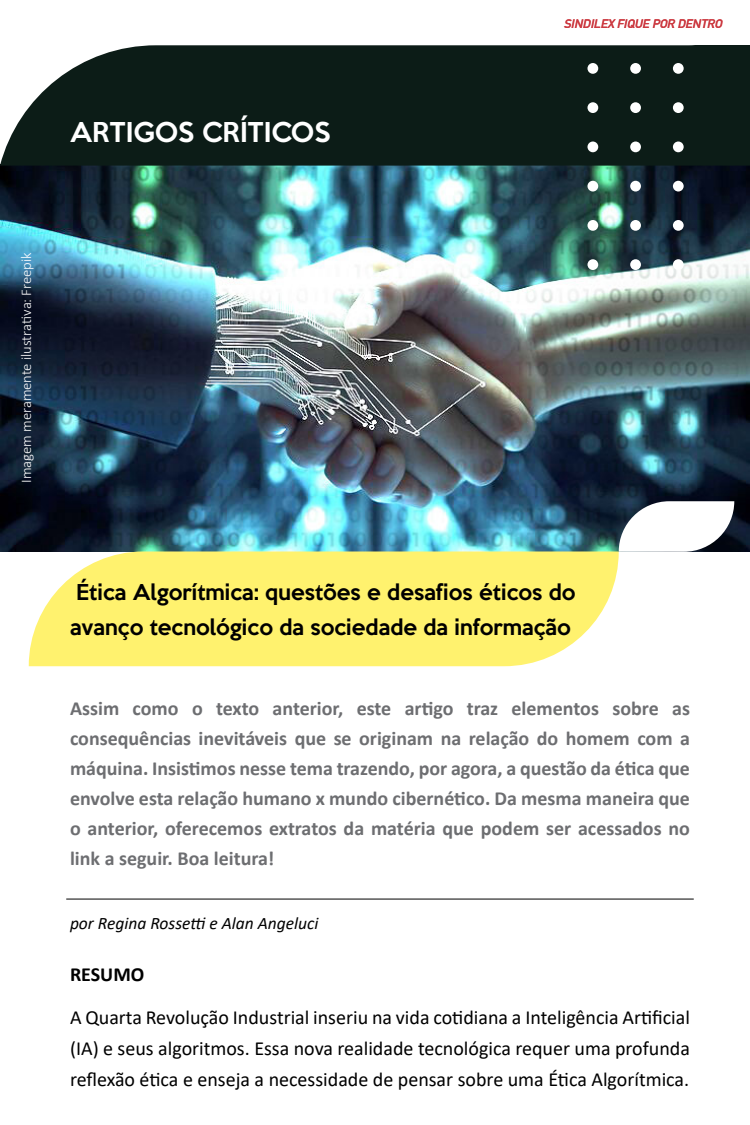
<style>
.page{position:relative;width:750px;height:1125px;background:#fff}
.page>*{position:absolute;margin:0;border:0;box-sizing:border-box;transform-origin:0 0}
.t1{font:500 25px "Keep Calm";color:#fff}
.t2{font:700 20px/30px "Calibri";color:#6d6e71;text-align:justify}
.t3{font:20px/31.2px "Calibri";color:#000;text-align:justify}
.t4{font:500 20px "Keep Calm";color:#000}
.t5{font:700 20px "Calibri";color:#000}
.t6{font:italic 17.5px "Calibri";color:#000}
.t7{font:300 14.75px "Calibri";letter-spacing:-.01em;color:#fff}
.t8{font:italic 700 12.12px "DIN Alternate";color:#cc3b42}
</style>
<div class="page">
<img style="left:0;top:166px;width:750px;height:385px">
<svg style="left:0;top:45px;width:750px;height:121px;background:#1a2924"></svg>
<div style="left:587px;top:63px;width:11px;height:11px;background:#fff;border-radius:50%"></div>
<div style="left:587px;top:102px;width:11px;height:11px;background:#fff;border-radius:50%"></div>
<div style="left:587px;top:142px;width:11px;height:10px;background:#fff;border-radius:50%"></div>
<div style="left:587px;top:181px;width:11px;height:11px;background:#fff;border-radius:50%"></div>
<div style="left:587px;top:220px;width:11px;height:11px;background:#fff;border-radius:50%"></div>
<div style="left:587px;top:259px;width:11px;height:11px;background:#fff;border-radius:50%"></div>
<div style="left:630px;top:63px;width:11px;height:11px;background:#fff;border-radius:50%"></div>
<div style="left:630px;top:102px;width:11px;height:11px;background:#fff;border-radius:50%"></div>
<div style="left:630px;top:142px;width:11px;height:10px;background:#fff;border-radius:50%"></div>
<div style="left:630px;top:181px;width:11px;height:11px;background:#fff;border-radius:50%"></div>
<div style="left:630px;top:220px;width:11px;height:11px;background:#fff;border-radius:50%"></div>
<div style="left:630px;top:259px;width:11px;height:11px;background:#fff;border-radius:50%"></div>
<div style="left:673px;top:63px;width:11px;height:11px;background:#fff;border-radius:50%"></div>
<div style="left:673px;top:102px;width:11px;height:11px;background:#fff;border-radius:50%"></div>
<div style="left:673px;top:142px;width:11px;height:10px;background:#fff;border-radius:50%"></div>
<div style="left:673px;top:181px;width:11px;height:11px;background:#fff;border-radius:50%"></div>
<div style="left:673px;top:220px;width:11px;height:11px;background:#fff;border-radius:50%"></div>
<div style="left:673px;top:259px;width:11px;height:11px;background:#fff;border-radius:50%"></div>
<svg style="left:29px;top:552px;width:590px;height:114px;background:#fff37a"></svg>
<svg style="left:619px;top:501px;width:115px;height:51px"></svg>
<hr style="left:66px;top:899px;width:628px;height:1px;background:#000">
<p class="t1" style="left:70px;top:111px;width:262px">ARTIGOS CRÍTICOS</p>
<p class="t8" style="left:564px;top:15px;width:163px">SINDILEX FIQUE POR DENTRO</p>
<p class="t7" style="left:17px;top:482px;width:231px;rotate:-90deg">Imagem meramente ilustrativa: Freepik</p>
<p class="t4" style="left:76px;top:575px;width:501px">Ética Algorítmica: questões e desafios éticos do</p>
<p class="t4" style="left:70px;top:610px;width:502px">avanço tecnológico da sociedade da informação</p>
<p class="t2" style="left:70px;top:693px;width:622px">Assim como o texto anterior, este artigo traz elementos sobre as consequências inevitáveis que se originam na relação do homem com a máquina. Insistimos nesse tema trazendo, por agora, a questão da ética que envolve esta relação humano x mundo cibernético. Da mesma maneira que o anterior, oferecemos extratos da matéria que podem ser acessados no link a seguir. Boa leitura!</p>
<p class="t6" style="left:70px;top:911px;width:250px">por Regina Rossetti e Alan Angeluci</p>
<p class="t5" style="left:70px;top:960px;width:76px">RESUMO</p>
<p class="t3" style="left:70px;top:1001px;width:621px">A Quarta Revolução Industrial inseriu na vida cotidiana a Inteligência Artificial (IA) e seus algoritmos. Essa nova realidade tecnológica requer uma profunda reflexão ética e enseja a necessidade de pensar sobre uma Ética Algorítmica.</p>
</div>
